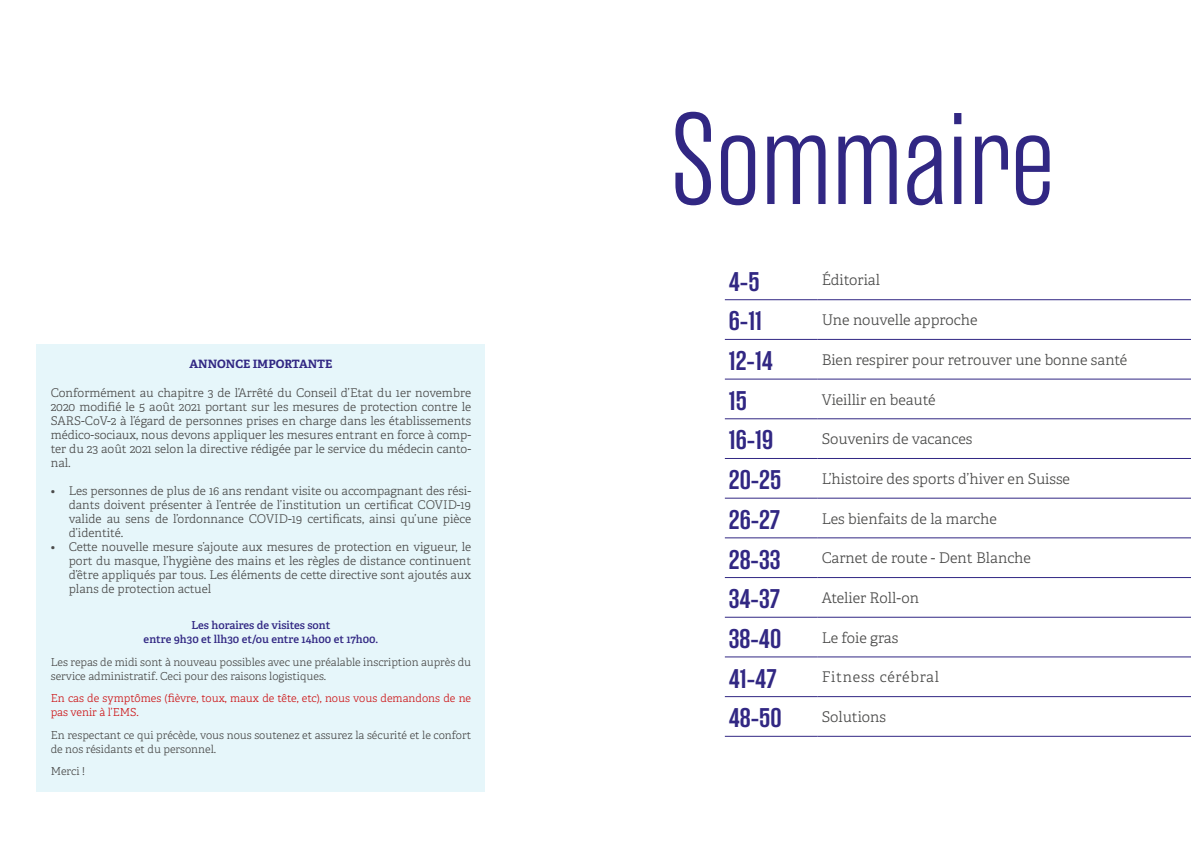
<style>
.page{position:relative;width:1191px;height:842px;background:#fff}
.page>*{position:absolute;margin:0;border:0;box-sizing:border-box;transform-origin:0 0}
.t1{font:300 130px "Rama Gothic E";color:#312783}
.t2{font:600 27px "Rama Gothic E";color:#312783;scale:1.1 1}
.t3{font:14.7px "Adelle PE Lt";color:#4a4a49}
.t4{font:14.7px "Adelle PE Lt";letter-spacing:.05em;color:#4a4a49}
.t5{font:12px/14px "Adelle PE Lt";color:#4a4a49;text-align:justify}
.t6{font:700 11.5px "Adelle PE";color:#312783}
.t7{font:11px/14px "Adelle PE Lt";color:#4a4a49}
.t8{font:11px/14px "Adelle PE Lt";color:#cd1719}
.t9{font:11px/14px "Adelle PE Sb";color:#312783;text-align:center}
</style>
<div class="page">
<hr style="left:725px;top:299px;width:92px;height:1px;background:#312783">
<hr style="left:817px;top:299px;width:374px;height:1px;background:#312783">
<hr style="left:725px;top:339px;width:92px;height:1px;background:#312783">
<hr style="left:817px;top:339px;width:374px;height:1px;background:#312783">
<hr style="left:725px;top:379px;width:92px;height:1px;background:#312783">
<hr style="left:817px;top:379px;width:374px;height:1px;background:#312783">
<hr style="left:725px;top:418px;width:92px;height:1px;background:#312783">
<hr style="left:817px;top:418px;width:374px;height:1px;background:#312783">
<hr style="left:725px;top:458px;width:92px;height:1px;background:#312783">
<hr style="left:817px;top:458px;width:374px;height:1px;background:#312783">
<hr style="left:725px;top:498px;width:92px;height:1px;background:#312783">
<hr style="left:817px;top:498px;width:374px;height:1px;background:#312783">
<hr style="left:725px;top:537px;width:92px;height:1px;background:#312783">
<hr style="left:817px;top:537px;width:374px;height:1px;background:#312783">
<hr style="left:725px;top:577px;width:92px;height:1px;background:#312783">
<hr style="left:817px;top:577px;width:374px;height:1px;background:#312783">
<hr style="left:725px;top:617px;width:92px;height:1px;background:#312783">
<hr style="left:817px;top:617px;width:374px;height:1px;background:#312783">
<hr style="left:725px;top:656px;width:92px;height:1px;background:#312783">
<hr style="left:817px;top:656px;width:374px;height:1px;background:#312783">
<hr style="left:725px;top:696px;width:92px;height:1px;background:#312783">
<hr style="left:817px;top:696px;width:374px;height:1px;background:#312783">
<hr style="left:725px;top:736px;width:92px;height:1px;background:#312783">
<hr style="left:817px;top:736px;width:374px;height:1px;background:#312783">
<div style="left:36px;top:344px;width:449px;height:448px;background:#e6f6fa"></div>
<p class="t6" style="left:189px;top:355px;width:144px">ANNONCE IMPORTANTE</p>
<p class="t5" style="left:51px;top:385px;width:422px">Conformément au chapitre 3 de l’Arrêté du Conseil d’Etat du 1er novembre 2020 modifié le 5 août 2021 portant sur les mesures de protection contre le SARS-CoV-2 à l’égard de personnes prises en charge dans les établissements médico-sociaux, nous devons appliquer les mesures entrant en force à comp&shy;ter du 23 août 2021 selon la directive rédigée par le service du médecin canto&shy;nal.</p>
<p class="t5" style="left:69px;top:483px;width:404px;text-indent:-18px">• Les personnes de plus de 16 ans rendant visite ou accompagnant des rési&shy;dants doivent présenter à l’entrée de l’institution un certificat COVID-19 valide au sens de l’ordonnance COVID-19 certificats, ainsi qu’une pièce d’identité.</p>
<p class="t5" style="left:69px;top:539px;width:404px;text-indent:-18px">• Cette nouvelle mesure s’ajoute aux mesures de protection en vigueur, le port du masque, l’hygiène des mains et les règles de distance continuent d’être appliqués par tous. Les éléments de cette directive sont ajoutés aux plans de protection actuel</p>
<p class="t9" style="left:144px;top:618px;width:236px">Les horaires de visites sont<br>entre 9h30 et llh30 et/ou entre 14h00 et 17h00.</p>
<p class="t7" style="left:51px;top:654px;width:422px">Les repas de midi sont à nouveau possibles avec une préalable inscription auprès du service administratif. Ceci pour des raisons logistiques.</p>
<p class="t8" style="left:51px;top:691px;width:422px">En cas de symptômes (fièvre, toux, maux de tête, etc), nous vous demandons de ne pas venir à l’EMS.</p>
<p class="t7" style="left:51px;top:727px;width:422px">En respectant ce qui précède, vous nous soutenez et assurez la sécurité et le confort de nos résidants et du personnel.</p>
<p class="t7" style="left:51px;top:764px;width:36px">Merci !</p>
<h1 class="t1" style="left:671px;top:90px;width:385px">Sommaire</h1>
<h2 class="t2" style="left:729px;top:266px;width:29px">4-5</h2>
<p class="t3" style="left:821px;top:270px;width:60px">Éditorial</p>
<h2 class="t2" style="left:729px;top:306px;width:32px">6-11</h2>
<p class="t3" style="left:821px;top:309px;width:157px">Une nouvelle approche</p>
<h2 class="t2" style="left:729px;top:346px;width:42px">12-14</h2>
<p class="t3" style="left:821px;top:349px;width:307px">Bien respirer pour retrouver une bonne santé</p>
<h2 class="t2" style="left:729px;top:386px;width:18px">15</h2>
<p class="t3" style="left:821px;top:389px;width:115px">Vieillir en beauté</p>
<h2 class="t2" style="left:729px;top:425px;width:42px">16-19</h2>
<p class="t3" style="left:821px;top:429px;width:152px">Souvenirs de vacances</p>
<h2 class="t2" style="left:729px;top:465px;width:49px">20-25</h2>
<p class="t3" style="left:821px;top:468px;width:250px">L’histoire des sports d’hiver en Suisse</p>
<h2 class="t2" style="left:729px;top:505px;width:48px">26-27</h2>
<p class="t3" style="left:821px;top:508px;width:177px">Les bienfaits de la marche</p>
<h2 class="t2" style="left:729px;top:544px;width:48px">28-33</h2>
<p class="t3" style="left:821px;top:548px;width:211px">Carnet de route - Dent Blanche</p>
<h2 class="t2" style="left:729px;top:584px;width:48px">34-37</h2>
<p class="t3" style="left:821px;top:587px;width:99px">Atelier Roll-on</p>
<h2 class="t2" style="left:729px;top:624px;width:49px">38-40</h2>
<p class="t3" style="left:821px;top:627px;width:78px">Le foie gras</p>
<h2 class="t2" style="left:729px;top:663px;width:45px">41-47</h2>
<p class="t4" style="left:821px;top:667px;width:119px">Fitness cérébral</p>
<h2 class="t2" style="left:729px;top:703px;width:50px">48-50</h2>
<p class="t3" style="left:821px;top:706px;width:66px">Solutions</p>
</div>
